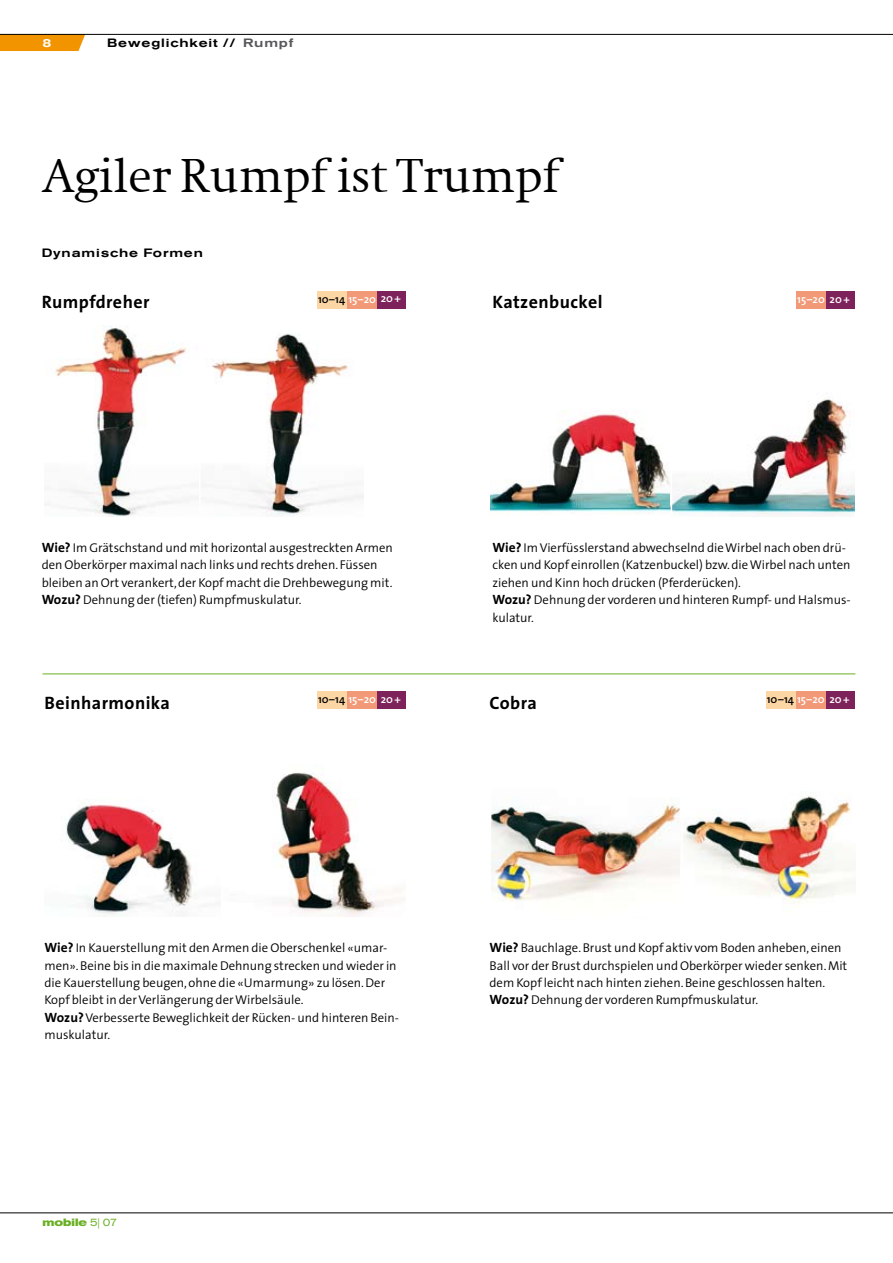
<style>
.page{position:relative;width:893px;height:1263px;background:#fff}
.page>*{position:absolute;margin:0;border:0;box-sizing:border-box;transform-origin:0 0}
.t1{font:300 48px "Swift Com";color:#000}
.t2{font:700 18px "The Sans";letter-spacing:.025em;color:#000}
.t3{font:300 12.75px/17.4px "The Sans";color:#000}
.t4{font:500 expanded 12px "Akzidenz Grotesk BE";letter-spacing:.07em;color:#000}
.t5{font:600 11.25px "The Sans";color:#fff}
.t6{font:700 expanded 10.5px "Akzidenz Grotesk BE";color:#69af23}
.s1{color:#58585a}
.s2{color:#000}
.s3{font-weight:700;font-size:13.5px}
.s4{font-weight:400}
</style>
<div class="page">
<hr style="left:42px;top:673px;width:813px;height:1px;background:#69af23">
<img style="left:54px;top:326px;width:145px;height:191px">
<img style="left:212px;top:333px;width:151px;height:182px">
<img style="left:66px;top:772px;width:340px;height:144px">
<hr style="left:221px;top:720px;width:2px;height:199px;background:#fff">
<img style="left:490px;top:413px;width:181px;height:101px">
<img style="left:672px;top:399px;width:183px;height:116px">
<img style="left:491px;top:804px;width:190px;height:97px">
<img style="left:683px;top:796px;width:172px;height:112px">
<div style="left:376px;top:291px;width:30px;height:17px;background:#7e225b"></div>
<div style="left:347px;top:291px;width:29px;height:17px;background:#f29978"></div>
<div style="left:318px;top:291px;width:29px;height:17px;background:#fcd6a4"></div>
<div style="left:825px;top:291px;width:30px;height:17px;background:#7e225b"></div>
<div style="left:796px;top:291px;width:29px;height:17px;background:#f29978"></div>
<div style="left:376px;top:691px;width:30px;height:17px;background:#7e225b"></div>
<div style="left:347px;top:691px;width:29px;height:17px;background:#f29978"></div>
<div style="left:318px;top:691px;width:29px;height:17px;background:#fcd6a4"></div>
<div style="left:825px;top:691px;width:30px;height:17px;background:#7e225b"></div>
<div style="left:796px;top:691px;width:29px;height:17px;background:#f29978"></div>
<div style="left:766px;top:691px;width:30px;height:17px;background:#fcd6a4"></div>
<hr style="left:0;top:34px;width:893px;height:1px;background:#000">
<hr style="left:0;top:1212px;width:893px;height:1px;background:#000">
<svg style="left:0;top:34px;width:85px;height:17px"></svg>
<p class="t4" style="left:107px;top:36px;width:188px">Beweglichkeit // <span class="s1">Rumpf</span></p>
<h1 class="t1" style="left:42px;top:148px;width:519px">Agiler Rumpf ist Trumpf</h1>
<p class="t4" style="left:42px;top:246px;width:163px">Dynamische Formen</p>
<h2 class="t2" style="left:42px;top:291px;width:109px">Rumpfdreher</h2>
<h2 class="t2" style="left:492px;top:291px;width:112px">Katzenbuckel</h2>
<p class="t5" style="left:318px;top:292px;width:84px"><span class="s2">10–14</span> 15–20 20+</p>
<p class="t5" style="left:797px;top:292px;width:54px">15–20 20+</p>
<p class="t3" style="left:42px;top:539px;width:353px"><span class="s3">Wie?</span> Im Grätschstand und mit horizontal ausgestreckten Armen den Oberkörper maximal nach links und rechts drehen. Füssen bleiben an Ort verankert,der Kopf macht die Drehbewegung mit.<br><span class="s3">Wozu?</span> Dehnung der (tiefen) Rumpfmuskulatur.</p>
<p class="t3" style="left:492px;top:539px;width:360px"><span class="s3">Wie?</span> ImVierfüsslerstand abwechselnd dieWirbel nach oben drü&shy;cken und Kopf einrollen (Katzenbuckel) bzw.dieWirbel nach unten ziehen und Kinn hoch drücken (Pferderücken).<br><span class="s3">Wozu?</span> Dehnung der vorderen und hinteren Rumpf- und Halsmus&shy;kulatur.</p>
<h2 class="t2" style="left:45px;top:691px;width:127px">Beinharmonika</h2>
<h2 class="t2" style="left:490px;top:691px;width:49px">Cobra</h2>
<p class="t5" style="left:318px;top:692px;width:84px"><span class="s2">10–14</span> 15–20 20+</p>
<p class="t5" style="left:767px;top:692px;width:84px"><span class="s2">10–14</span> 15–20 20+</p>
<p class="t3" style="left:44px;top:939px;width:356px"><span class="s3">Wie?</span> In Kauerstellung mit den Armen die Oberschenkel «umar&shy;men».Beine bis in die maximale Dehnung strecken und wieder in die Kauerstellung beugen,ohne die «Umarmung» zu lösen.Der Kopf bleibt in derVerlängerung derWirbelsäule.<br><span class="s3">Wozu?</span>Verbesserte Beweglichkeit der Rücken- und hinteren Bein&shy;muskulatur.</p>
<p class="t6" style="left:43px;top:1216px;width:76px">mobile <span class="s4">5| 07</span></p>
<p class="t3" style="left:490px;top:939px;width:359px"><span class="s3">Wie?</span> Bauchlage.Brust und Kopf aktiv vom Boden anheben,einen Ball vor der Brust durchspielen und Oberkörper wieder senken.Mit dem Kopf leicht nach hinten ziehen.Beine geschlossen halten.<br><span class="s3">Wozu?</span> Dehnung der vorderen Rumpfmuskulatur.</p>
</div>
